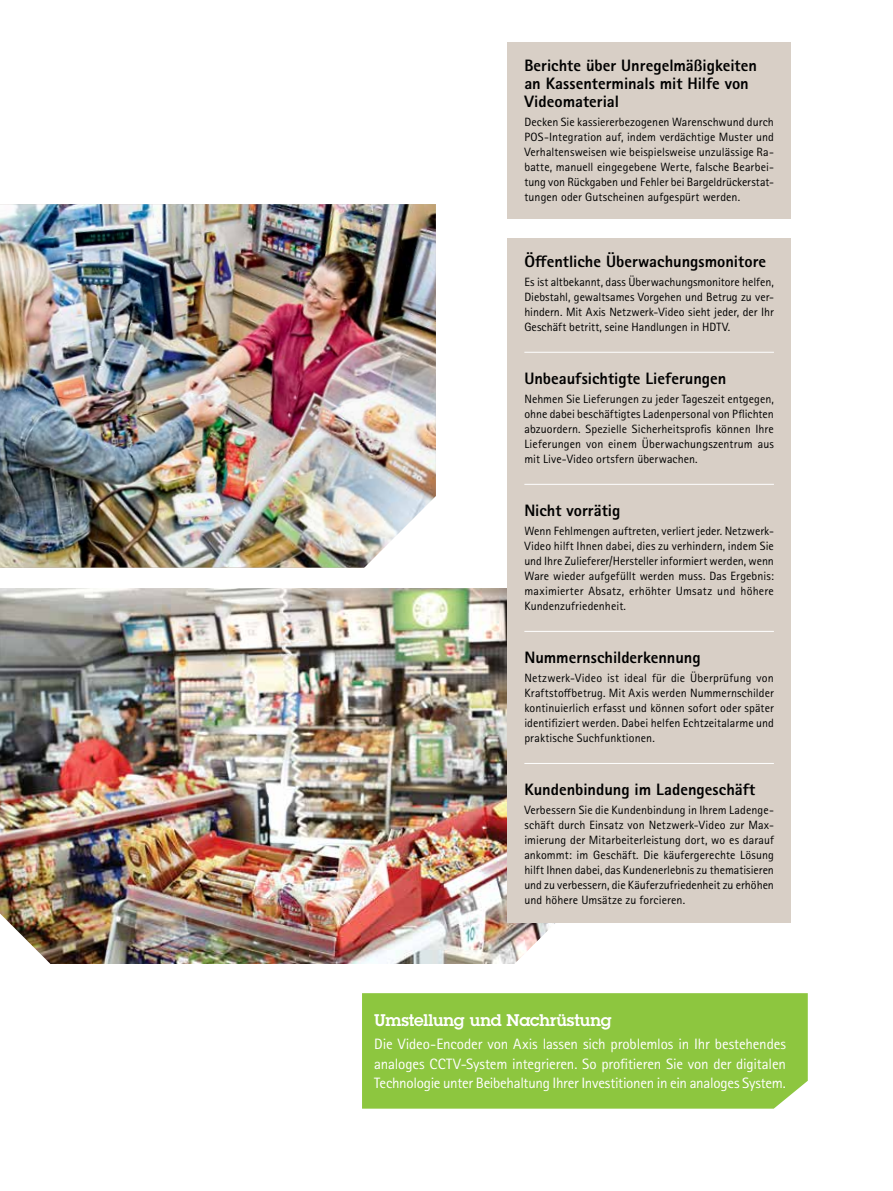
<style>
.page{position:relative;width:893px;height:1191px;background:#fff}
.page>*{position:absolute;margin:0;border:0;box-sizing:border-box;transform-origin:0 0}
.t1{font:800 16.5px/18px "Rotis Sans Serif Pro";color:#000}
.t2{font:600 16.5px "Lubalin Graph ECG";letter-spacing:-.01em;color:#fff}
.t3{font:15px/19.5px "Rotis Sans Serif Pro";letter-spacing:-.02em;color:#fff;text-align:justify}
.t4{font:12px/15px "Rotis Sans Serif Pro";letter-spacing:.005em;color:#000;text-align:justify}
</style>
<div class="page">
<img style="left:0;top:204px;width:436px;height:363px">
<svg style="left:357px;top:496px;width:79px;height:72px"></svg>
<img style="left:0;top:588px;width:515px;height:375px">
<svg style="left:515px;top:923px;width:40px;height:40px"></svg>
<img style="left:0;top:913px;width:68px;height:51px">
<div style="left:507px;top:43px;width:284px;height:176px;background:#d8cfc6"></div>
<div style="left:507px;top:238px;width:284px;height:685px;background:#d8cfc6"></div>
<hr style="left:524px;top:352px;width:250px;height:1px;background:#fff">
<hr style="left:524px;top:484px;width:250px;height:1px;background:#fff">
<hr style="left:524px;top:631px;width:250px;height:1px;background:#fff">
<hr style="left:524px;top:763px;width:250px;height:1px;background:#fff">
<div style="left:362px;top:993px;width:446px;height:115px;background:#8dc63f"></div>
<h1 class="t1" style="left:524px;top:56px;width:234px">Berichte über Unregelmäßigkeiten an Kassenterminals mit Hilfe von<br>Videomaterial</h1>
<p class="t4" style="left:524px;top:115px;width:251px">Decken Sie kassiererbezogenen Warenschwund durch POS-Integration auf, indem verdächtige Muster und Verhaltensweisen wie beispielsweise unzulässige Ra&shy;batte, manuell eingegebene Werte, falsche Bearbei&shy;tung von Rückgaben und Fehler bei Bargeldrückerstat&shy;tungen oder Gutscheinen aufgespürt werden.</p>
<h1 class="t1" style="left:524px;top:252px;width:243px">Öffentliche Überwachungsmonitore</h1>
<p class="t4" style="left:524px;top:274px;width:251px">Es ist altbekannt, dass Überwachungsmonitore helfen, Diebstahl, gewaltsames Vorgehen und Betrug zu ver&shy;hindern. Mit Axis Netzwerk-Video sieht jeder, der Ihr Geschäft betritt, seine Handlungen in HDTV.</p>
<h1 class="t1" style="left:524px;top:369px;width:204px">Unbeaufsichtigte Lieferungen</h1>
<p class="t4" style="left:524px;top:391px;width:251px">Nehmen Sie Lieferungen zu jeder Tageszeit entgegen, ohne dabei beschäftigtes Ladenpersonal von Pflichten abzuordern. Spezielle Sicherheitsprofis können Ihre Lieferungen von einem Überwachungszentrum aus mit Live-Video ortsfern überwachen.</p>
<h1 class="t1" style="left:524px;top:501px;width:97px">Nicht vorrätig</h1>
<p class="t4" style="left:524px;top:523px;width:251px">Wenn Fehlmengen auftreten, verliert jeder. Netzwerk-Video hilft Ihnen dabei, dies zu verhindern, indem Sie und Ihre Zulieferer/Hersteller informiert werden, wenn Ware wieder aufgefüllt werden muss. Das Ergebnis: maximierter Absatz, erhöhter Umsatz und höhere Kundenzufriedenheit.</p>
<h1 class="t1" style="left:524px;top:648px;width:178px">Nummernschilderkennung</h1>
<p class="t4" style="left:524px;top:670px;width:251px">Netzwerk-Video ist ideal für die Überprüfung von Kraftstoffbetrug. Mit Axis werden Nummernschilder kontinuierlich erfasst und können sofort oder später identifiziert werden. Dabei helfen Echtzeitalarme und praktische Suchfunktionen.</p>
<h1 class="t1" style="left:524px;top:780px;width:232px">Kundenbindung im Ladengeschäft</h1>
<p class="t4" style="left:524px;top:802px;width:251px">Verbessern Sie die Kundenbindung in Ihrem Ladenge&shy;schäft durch Einsatz von Netzwerk-Video zur Max&shy;imierung der Mitarbeiterleistung dort, wo es darauf ankommt: im Geschäft. Die käufergerechte Lösung hilft Ihnen dabei, das Kundenerlebnis zu thematisieren und zu verbessern, die Käuferzufriedenheit zu erhöhen und höhere Umsätze zu forcieren.</p>
<h1 class="t2" style="left:374px;top:1009px;width:239px">Umstellung und Nachrüstung</h1>
<p class="t3" style="left:374px;top:1034px;width:413px">Die Video-Encoder von Axis lassen sich problemlos in Ihr bestehendes analoges CCTV-System integrieren. So profitieren Sie von der digitalen Technologie unter Beibehaltung Ihrer Investitionen in ein analoges System.</p>
</div>
